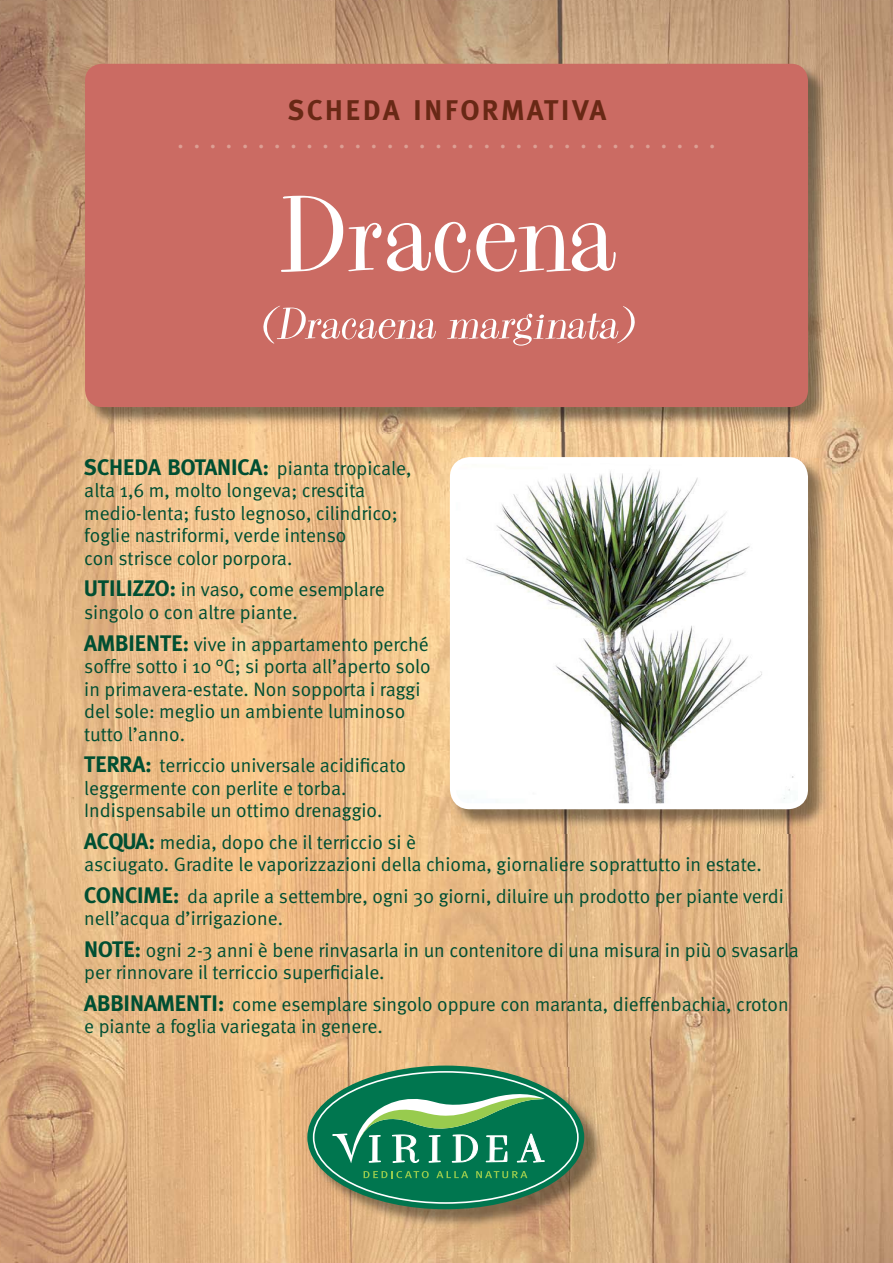
<style>
.page{position:relative;width:893px;height:1263px;background:#fff}
.page>*{position:absolute;margin:0;border:0;box-sizing:border-box;transform-origin:0 0}
.t1{font:112.5px "Pike";letter-spacing:.005em;color:#fff;scale:1.15 1}
.t2{font:italic 46.5px "Pike";color:#fff;scale:1.15 1}
.t3{font:700 28.5px "Meta";letter-spacing:.1em;color:#682815}
.t4{font:700 21px "Meta";color:#dc9f94}
.t5{font:19.5px/22.5px "Meta Normal";color:#004f32}
.s1{font-family:"Meta";font-weight:700;font-size:22.5px}
</style>
<div class="page">
<img style="left:0;top:0;width:893px;height:1263px">
<img style="left:87px;top:65px;width:744px;height:366px">
<div style="left:85px;top:64px;width:723px;height:343px;background:#cb6b63;border-radius:17px"></div>
<img style="left:309px;top:1067px;width:301px;height:185px">
<div style="left:307px;top:1066px;width:277px;height:143px;background:#00764f;border-radius:50%"></div>
<div style="left:313px;top:1071px;width:266px;height:133px;background:#00764f;border:2px solid #fff;border-radius:50%"></div>
<svg style="left:332px;top:1091px;width:213px;height:72px"></svg>
<svg style="left:364px;top:1171px;width:65px;height:7px"></svg>
<svg style="left:436px;top:1171px;width:32px;height:7px"></svg>
<svg style="left:476px;top:1171px;width:51px;height:7px"></svg>
<img style="left:452px;top:459px;width:380px;height:374px">
<img style="left:453px;top:462px;width:344px;height:344px">
<div style="left:450px;top:457px;width:358px;height:352px;border:6px solid #fff;border-radius:17px"></div>
<h3 class="t3" style="left:288px;top:99px;width:320px">SCHEDA INFORMATIVA</h3>
<p class="t4" style="left:178px;top:133px;width:539px">..................................</p>
<h1 class="t1" style="left:277px;top:196px;width:296px">Dracena</h1>
<h2 class="t2" style="left:260px;top:308px;width:331px">(Dracaena marginata)</h2>
<p class="t5" style="left:84px;top:458px;width:329px"><span class="s1">SCHEDA BOTANICA:</span> pianta tropicale, alta 1,6 m, molto longeva; crescita medio-lenta; fusto legnoso, cilindrico; foglie nastriformi, verde intenso<br>con strisce color porpora.</p>
<p class="t5" style="left:84px;top:579px;width:302px;line-height:23.2px"><span class="s1">UTILIZZO:</span> in vaso, come esemplare singolo o con altre piante.</p>
<p class="t5" style="left:84px;top:634px;width:348px"><span class="s1">AMBIENTE:</span> vive in appartamento perché soffre sotto i 10 °C; si porta all’aperto solo in primavera-estate. Non sopporta i raggi del sole: meglio un ambiente luminoso tutto l’anno.</p>
<p class="t5" style="left:84px;top:756px;width:323px"><span class="s1">TERRA:</span> terriccio universale acidificato leggermente con perlite e torba.<br>Indispensabile un ottimo drenaggio.</p>
<p class="t5" style="left:84px;top:832px;width:679px"><span class="s1">ACQUA:</span> media, dopo che il terriccio si è<br>asciugato. Gradite le vaporizzazioni della chioma, giornaliere soprattutto in estate.</p>
<p class="t5" style="left:84px;top:886px;width:701px"><span class="s1">CONCIME:</span> da aprile a settembre, ogni 30 giorni, diluire un prodotto per piante verdi nell’acqua d’irrigazione.</p>
<p class="t5" style="left:84px;top:940px;width:716px"><span class="s1">NOTE:</span> ogni 2-3 anni è bene rinvasarla in un contenitore di una misura in più o svasarla per rinnovare il terriccio superficiale.</p>
<p class="t5" style="left:84px;top:994px;width:706px"><span class="s1">ABBINAMENTI:</span> come esemplare singolo oppure con maranta, dieffenbachia, croton e piante a foglia variegata in genere.</p>
</div>
